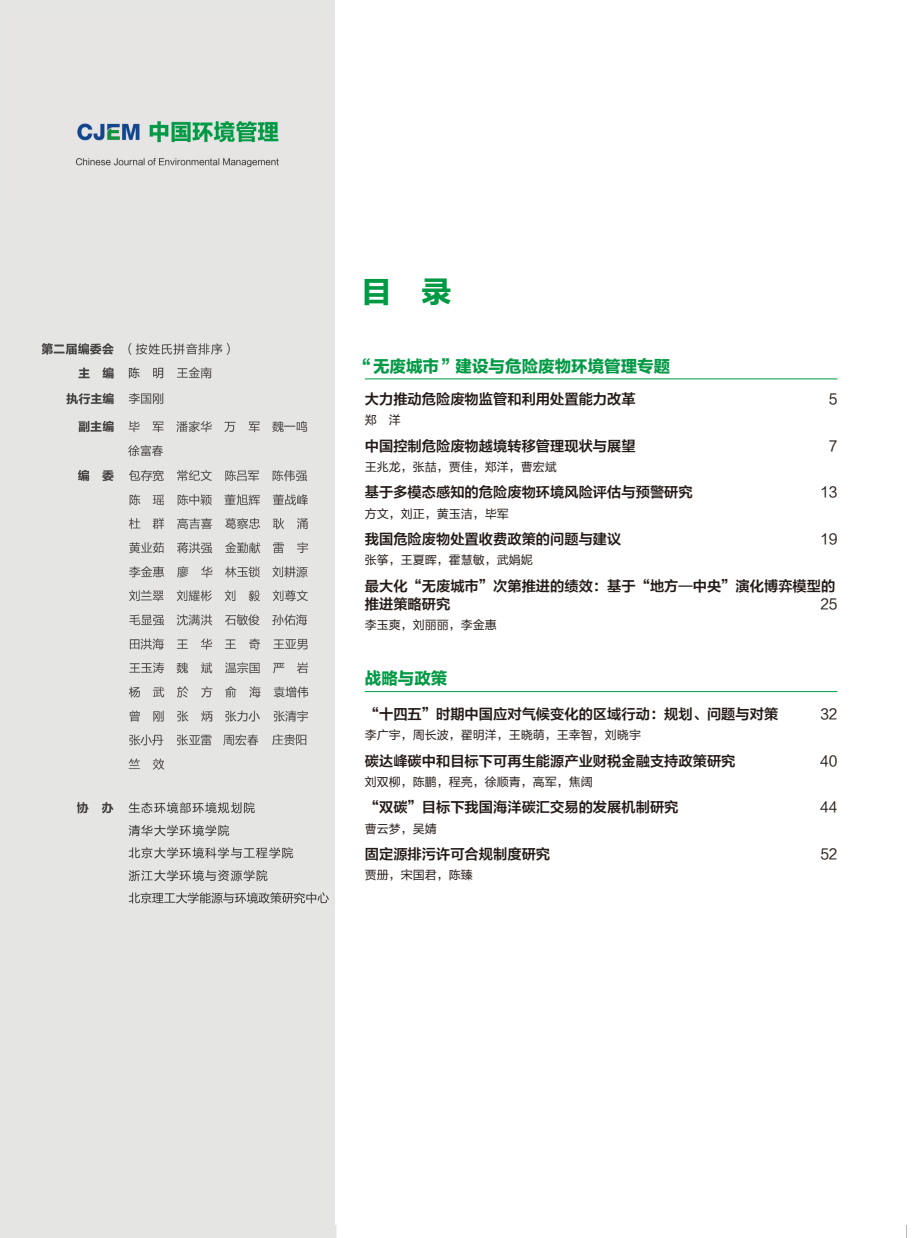
<style>
.page{position:relative;width:919px;height:1238px;background:#fff}
.page>*{position:absolute;margin:0;border:0;box-sizing:border-box;transform-origin:0 0}
.目录标题{font:30px "FZLTDHK GBK1 0";color:#094}
.目录__绿字11{font:16.5px "FZLTDHK GBK1 0";color:#094}
.ML1_章名{font:14.25px/18px "FZLTZCHK GBK1 0";color:#231916}
.ML1_章名-2{font:14.25px "FZLTHK GBK1 0";color:#231916}
.ML2_人名{font:12px "FZLTHK GBK1 0";color:#231916}
</style>
<div class="page">
<img style="left:334px;top:1225px;width:573px;height:12px">
<hr style="left:365px;top:378px;width:472px;height:1px;background:#094">
<hr style="left:365px;top:691px;width:472px;height:1px;background:#094">
<img style="left:0;top:16px;width:334px;height:1206px">
<div style="left:13px;top:13px;width:321px;height:189px;background:#e6e5e4"></div>
<p class="目录标题" style="left:361px;top:275px;width:92px">目 录</p>
<p class="目录__绿字11" style="left:356px;top:357px;width:315px">“无废城市”建设与危险废物环境管理专题</p>
<p class="ML1_章名" style="left:365px;top:390px;width:272px">大力推动危险废物监管和利用处置能力改革</p>
<p class="ML1_章名-2" style="left:828px;top:391px;width:10px">5</p>
<p class="ML2_人名" style="left:365px;top:413px;width:38px">郑 洋</p>
<p class="ML1_章名" style="left:365px;top:437px;width:272px">中国控制危险废物越境转移管理现状与展望</p>
<p class="ML1_章名-2" style="left:828px;top:438px;width:10px">7</p>
<p class="ML2_人名" style="left:365px;top:460px;width:194px">王兆龙，张喆，贾佳，郑洋，曹宏斌</p>
<p class="ML1_章名" style="left:365px;top:484px;width:329px">基于多模态感知的危险废物环境风险评估与预警研究</p>
<p class="ML1_章名-2" style="left:820px;top:484px;width:19px">13</p>
<p class="ML2_人名" style="left:365px;top:507px;width:146px">方文，刘正，黄玉洁，毕军</p>
<p class="ML1_章名" style="left:365px;top:530px;width:258px">我国危险废物处置收费政策的问题与建议</p>
<p class="ML1_章名-2" style="left:820px;top:531px;width:19px">19</p>
<p class="ML2_人名" style="left:365px;top:553px;width:170px">张筝，王夏晖，霍慧敏，武娟妮</p>
<p class="ML1_章名" style="left:365px;top:577px;width:472px">最大化“无废城市”次第推进的绩效：基于“地方—中央”演化博弈模型的推进策略研究</p>
<p class="ML1_章名-2" style="left:820px;top:596px;width:19px">25</p>
<p class="ML2_人名" style="left:365px;top:618px;width:134px">李玉爽，刘丽丽，李金惠</p>
<p class="目录__绿字11" style="left:365px;top:669px;width:84px">战略与政策</p>
<p class="ML1_章名" style="left:365px;top:705px;width:415px">“十四五”时期中国应对气候变化的区域行动：规划、问题与对策</p>
<p class="ML1_章名-2" style="left:820px;top:706px;width:19px">32</p>
<p class="ML2_人名" style="left:365px;top:728px;width:278px">李广宇，周长波，翟明洋，王晓萌，王幸智，刘晓宇</p>
<p class="ML1_章名" style="left:365px;top:752px;width:372px">碳达峰碳中和目标下可再生能源产业财税金融支持政策研究</p>
<p class="ML1_章名-2" style="left:820px;top:752px;width:19px">40</p>
<p class="ML2_人名" style="left:365px;top:775px;width:230px">刘双柳，陈鹏，程亮，徐顺青，高军，焦阔</p>
<p class="ML1_章名" style="left:365px;top:798px;width:315px">“双碳”目标下我国海洋碳汇交易的发展机制研究</p>
<p class="ML1_章名-2" style="left:820px;top:799px;width:19px">44</p>
<p class="ML2_人名" style="left:365px;top:821px;width:74px">曹云梦，吴婧</p>
<p class="ML1_章名" style="left:365px;top:845px;width:187px">固定源排污许可合规制度研究</p>
<p class="ML1_章名-2" style="left:820px;top:846px;width:19px">52</p>
<p class="ML2_人名" style="left:365px;top:868px;width:110px">贾册，宋国君，陈臻</p>
</div>
